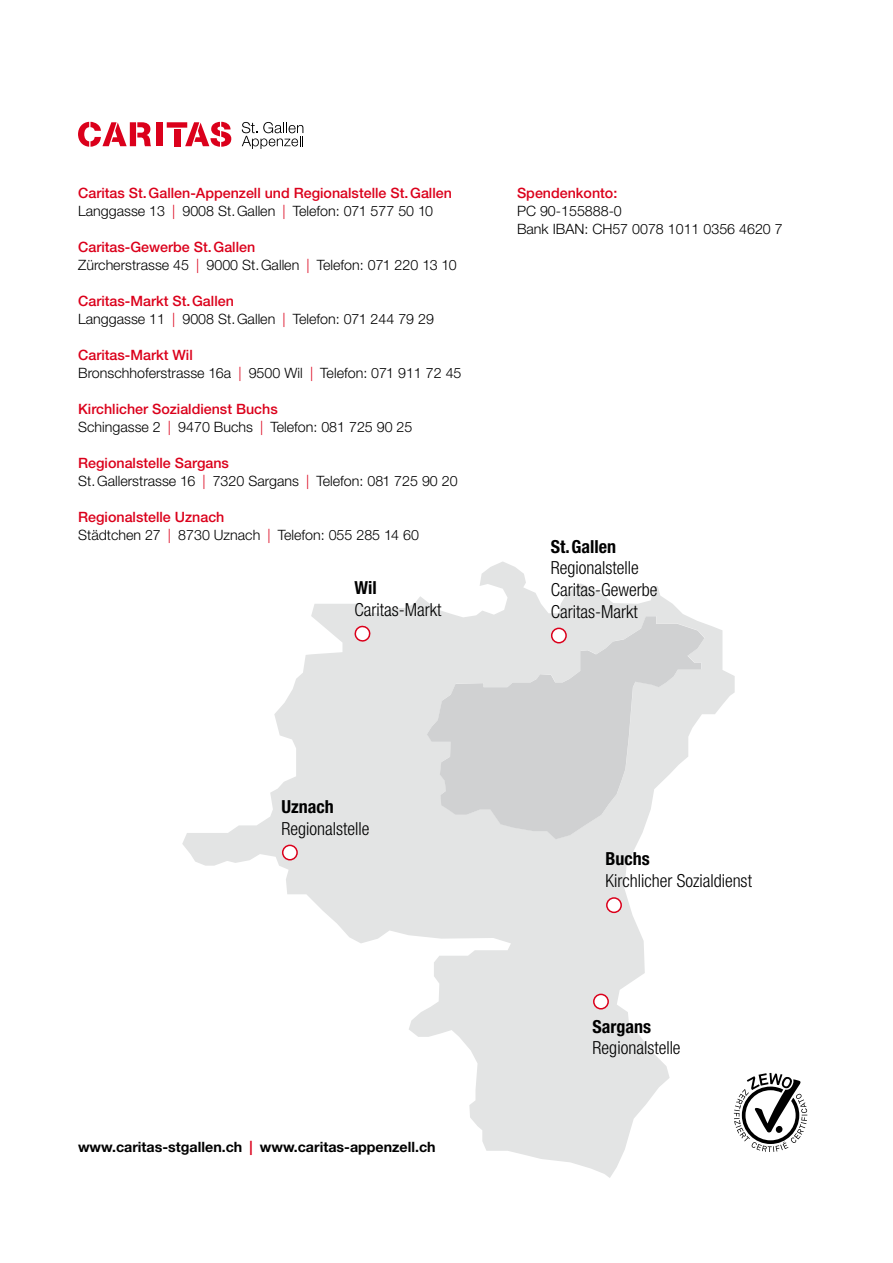
<style>
.page{position:relative;width:893px;height:1263px;background:#fff}
.page>*{position:absolute;margin:0;border:0;box-sizing:border-box;transform-origin:0 0}
.t1{font:300 condensed 18px/21.6px "Helvetica Neue";color:#000}
.t2{font:700 condensed 18px "Helvetica Neue";color:#000}
.t3{font:300 14.25px/18px "Helvetica Neue";color:#000}
.t4{font:500 14.25px/18px "Helvetica Neue";color:#db001b}
.t5{font:700 14.25px "Helvetica Neue";color:#000}
.s1{font-weight:300;color:#000}
.s2{font-weight:300}
.s3{font-weight:500;color:#db001b}
.s4{color:#db001b}
</style>
<div class="page">
<svg style="left:182px;top:561px;width:553px;height:617px"></svg>
<svg style="left:427px;top:616px;width:277px;height:223px;background:#dbdcdc"></svg>
<svg style="left:552px;top:628px;width:14px;height:15px"></svg>
<div style="left:551px;top:628px;width:16px;height:15px;border:1px solid #db001b;border-radius:50%"></div>
<svg style="left:355px;top:626px;width:16px;height:16px"></svg>
<svg style="left:594px;top:994px;width:14px;height:15px"></svg>
<div style="left:593px;top:994px;width:16px;height:15px;border:1px solid #db001b;border-radius:50%"></div>
<svg style="left:283px;top:845px;width:14px;height:15px"></svg>
<div style="left:282px;top:845px;width:16px;height:15px;border:1px solid #db001b;border-radius:50%"></div>
<div style="left:607px;top:898px;width:14px;height:14px;background:#fff;border-radius:50%"></div>
<div style="left:606px;top:897px;width:16px;height:16px;border:1px solid #db001b;border-radius:50%"></div>
<svg style="left:734px;top:1073px;width:73px;height:79px"></svg>
<div style="left:156px;top:122px;width:7px;height:24px;background:#db001b"></div>
<svg style="left:78px;top:122px;width:73px;height:25px"></svg>
<svg style="left:167px;top:122px;width:64px;height:25px"></svg>
<svg style="left:242px;top:122px;width:61px;height:27px"></svg>
<p class="t4" style="left:78px;top:184px;width:375px">Caritas St.Gallen-Appenzell und Regionalstelle St.Gallen<br><span class="s1">Langgasse 13</span> <span class="s2">|</span> <span class="s1">9008 St.Gallen</span> <span class="s2">|</span> <span class="s1">Telefon: 071 577 50 10</span></p>
<p class="t3" style="left:78px;top:238px;width:380px"><span class="s3">Caritas-Gewerbe St.Gallen<br></span>Zürcherstrasse 45 <span class="s4">|</span> 9000 St.Gallen <span class="s4">|</span> Telefon: 071 220 13 10</p>
<p class="t3" style="left:78px;top:292px;width:357px"><span class="s3">Caritas-Markt St.Gallen<br></span>Langgasse 11 <span class="s4">|</span> 9008 St.Gallen <span class="s4">|</span> Telefon: 071 244 79 29</p>
<p class="t3" style="left:78px;top:346px;width:385px"><span class="s3">Caritas-Markt Wil<br></span>Bronschhoferstrasse 16a <span class="s4">|</span> 9500 Wil <span class="s4">|</span> Telefon: 071 911 72 45</p>
<p class="t3" style="left:78px;top:400px;width:336px"><span class="s3">Kirchlicher Sozialdienst Buchs<br></span>Schingasse 2 <span class="s4">|</span> 9470 Buchs <span class="s4">|</span> Telefon: 081 725 90 25</p>
<p class="t3" style="left:78px;top:454px;width:381px"><span class="s3">Regionalstelle Sargans<br></span>St.Gallerstrasse 16 <span class="s4">|</span> 7320 Sargans <span class="s4">|</span> Telefon: 081 725 90 20</p>
<p class="t3" style="left:78px;top:508px;width:342px"><span class="s3">Regionalstelle Uznach<br></span>Städtchen 27 <span class="s4">|</span> 8730 Uznach <span class="s4">|</span> Telefon: 055 285 14 60</p>
<p class="t2" style="left:354px;top:577px;width:24px">Wil</p>
<p class="t1" style="left:354px;top:598px;width:89px">Caritas-Markt</p>
<p class="t4" style="left:517px;top:184px;width:102px">Spendenkonto:</p>
<p class="t3" style="left:517px;top:202px;width:267px">PC 90-155888-0<br>Bank IBAN: CH57 0078 1011 0356 4620 7</p>
<p class="t2" style="left:551px;top:535px;width:67px">St.Gallen</p>
<p class="t1" style="left:551px;top:557px;width:108px">Regionalstelle<br>Caritas-Gewerbe<br>Caritas-Markt</p>
<p class="t2" style="left:281px;top:796px;width:54px">Uznach</p>
<p class="t1" style="left:281px;top:818px;width:89px">Regionalstelle</p>
<p class="t5" style="left:78px;top:1138px;width:359px">www.caritas-stgallen.ch <span class="s4">|</span> www.caritas-appenzell.ch</p>
<p class="t2" style="left:605px;top:848px;width:46px">Buchs</p>
<p class="t1" style="left:605px;top:870px;width:148px">Kirchlicher Sozialdienst</p>
<p class="t2" style="left:593px;top:1015px;width:60px">Sargans</p>
<p class="t1" style="left:593px;top:1037px;width:89px">Regionalstelle</p>
</div>
